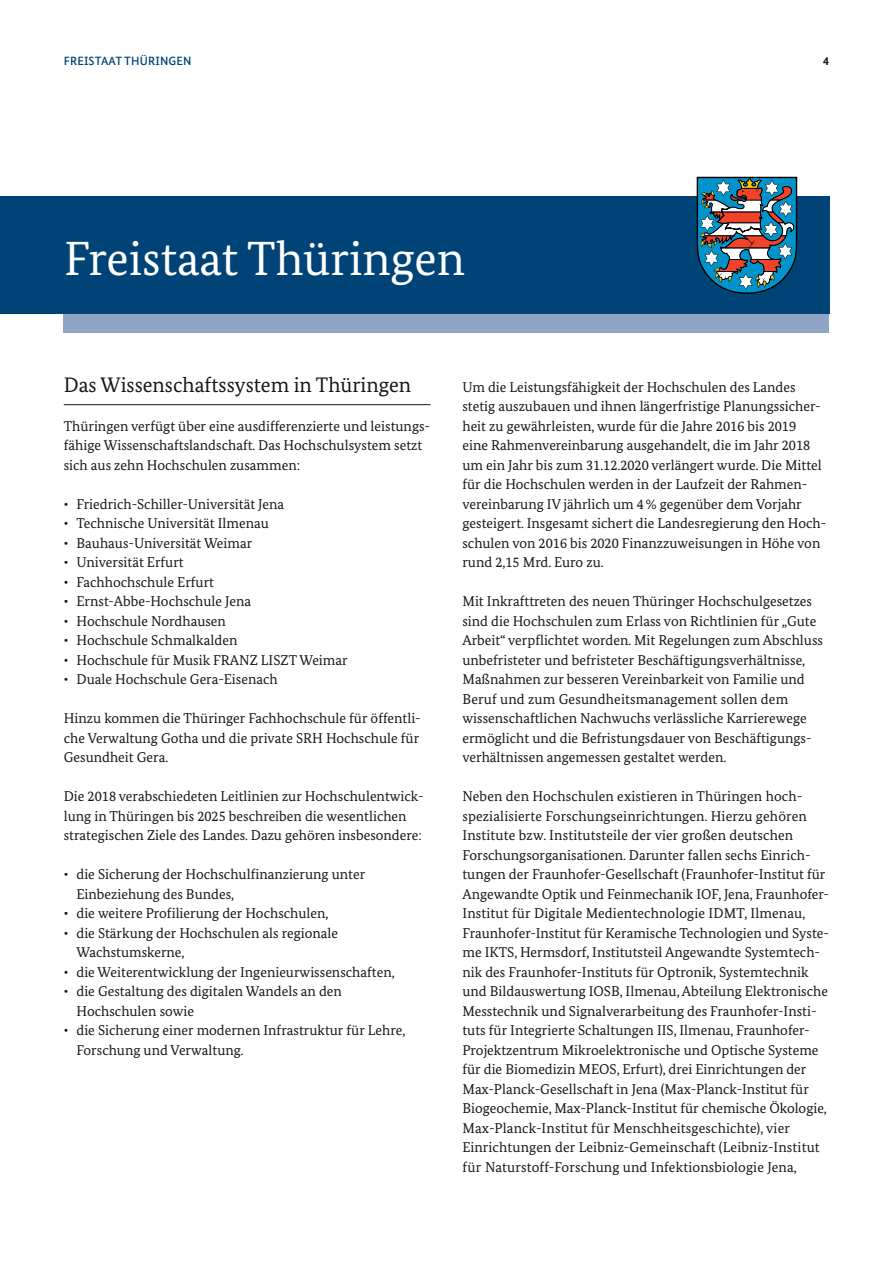
<style>
.page{position:relative;width:893px;height:1263px;background:#fff}
.page>*{position:absolute;margin:0;border:0;box-sizing:border-box;transform-origin:0 0}
.t1{font:48px "Bundes Serif";color:#fff}
.t2{font:21px "Bundes Serif";color:#181716}
.t3{font:14.25px/19.5px "Bundes Serif";color:#181716}
.t4{font:500 12px "Bundes Sans";letter-spacing:.01em;color:#004376}
.t5{font:700 12px "Bundes Sans";color:#181716}
</style>
<div class="page">
<div style="left:64px;top:314px;width:765px;height:19px;background:#8fa5c6"></div>
<div style="left:0;top:196px;width:829px;height:118px;background:#004376"></div>
<svg style="left:697px;top:177px;width:100px;height:117px;background:#52798c"></svg>
<hr style="left:64px;top:404px;width:367px;height:1px;background:#181716">
<p class="t4" style="left:64px;top:53px;width:129px">FREISTAAT THÜRINGEN</p>
<p class="t5" style="left:823px;top:53px;width:7px">4</p>
<h1 class="t1" style="left:64px;top:229px;width:402px">Freistaat Thüringen</h1>
<h2 class="t2" style="left:64px;top:371px;width:349px">Das Wissenschaftssystem in Thüringen</h2>
<p class="t3" style="left:64px;top:416px;width:368px">Thüringen verfügt über eine ausdifferenzierte und leistungs&shy;fähige Wissenschaftslandschaft. Das Hochschulsystem setzt sich aus zehn Hochschulen zusammen:</p>
<p class="t3" style="left:64px;top:494px;width:285px">∙ Friedrich-Schiller-Universität Jena<br>∙ Technische Universität Ilmenau<br>∙ Bauhaus-Universität Weimar<br>∙ Universität Erfurt<br>∙ Fachhochschule Erfurt<br>∙ Ernst-Abbe-Hochschule Jena<br>∙ Hochschule Nordhausen<br>∙ Hochschule Schmalkalden<br>∙ Hochschule für Musik FRANZ LISZT Weimar ∙ Duale Hochschule Gera-Eisenach</p>
<p class="t3" style="left:64px;top:708px;width:359px;text-align:justify">Hinzu kommen die Thüringer Fachhochschule für öffentli&shy;che Verwaltung Gotha und die private SRH Hochschule für Gesundheit Gera.</p>
<p class="t3" style="left:64px;top:786px;width:361px">Die 2018 verabschiedeten Leitlinien zur Hochschulentwick&shy;lung in Thüringen bis 2025 beschreiben die wesentlichen strategischen Ziele des Landes. Dazu gehören insbesondere:</p>
<p class="t3" style="left:64px;top:864px;width:303px">∙ die Sicherung der Hochschulfinanzierung unter</p>
<p class="t3" style="left:77px;top:884px;width:159px">Einbeziehung des Bundes,</p>
<p class="t3" style="left:64px;top:903px;width:266px">∙ die weitere Profilierung der Hochschulen,</p>
<p class="t3" style="left:64px;top:923px;width:276px">∙ die Stärkung der Hochschulen als regionale</p>
<p class="t3" style="left:77px;top:942px;width:110px">Wachstumskerne,</p>
<p class="t3" style="left:64px;top:962px;width:332px">∙ die Weiterentwicklung der Ingenieurwissenschaften,</p>
<p class="t3" style="left:64px;top:981px;width:280px">∙ die Gestaltung des digitalen Wandels an den</p>
<p class="t3" style="left:77px;top:1001px;width:119px">Hochschulen sowie</p>
<p class="t3" style="left:64px;top:1020px;width:343px">∙ die Sicherung einer modernen Infrastruktur für Lehre,</p>
<p class="t3" style="left:77px;top:1040px;width:169px">Forschung und Verwaltung.</p>
<p class="t3" style="left:462px;top:377px;width:365px">Um die Leistungsfähigkeit der Hochschulen des Landes stetig auszubauen und ihnen längerfristige Planungssicher&shy;heit zu gewährleisten, wurde für die Jahre 2016 bis 2019<br>eine Rahmenvereinbarung ausgehandelt, die im Jahr 2018 um ein Jahr bis zum 31.12.2020 verlängert wurde. Die Mittel für die Hochschulen werden in der Laufzeit der Rahmen&shy;vereinbarung IV jährlich um 4% gegenüber dem Vorjahr gesteigert. Insgesamt sichert die Landesregierung den Hoch&shy;schulen von 2016 bis 2020 Finanzzuweisungen in Höhe von rund 2,15 Mrd. Euro zu.</p>
<p class="t3" style="left:462px;top:591px;width:362px">Mit Inkrafttreten des neuen Thüringer Hochschulgesetzes sind die Hochschulen zum Erlass von Richtlinien für „Gute Arbeit“ verpflichtet worden. Mit Regelungen zum Abschluss unbefristeter und befristeter Beschäftigungsverhältnisse, Maßnahmen zur besseren Vereinbarkeit von Familie und Beruf und zum Gesundheitsmanagement sollen dem wissenschaftlichen Nachwuchs verlässliche Karrierewege ermöglicht und die Befristungsdauer von Beschäftigungs&shy;verhältnissen angemessen gestaltet werden.</p>
<p class="t3" style="left:462px;top:786px;width:368px">Neben den Hochschulen existieren in Thüringen hoch&shy;spezialisierte Forschungseinrichtungen. Hierzu gehören Institute bzw. Institutsteile der vier großen deutschen Forschungsorganisationen. Darunter fallen sechs Einrich&shy;tungen der Fraunhofer-Gesellschaft (Fraunhofer-Institut für Angewandte Optik und Feinmechanik IOF, Jena, Fraunhofer-Institut für Digitale Medientechnologie IDMT, Ilmenau, Fraunhofer-Institut für Keramische Technologien und Syste&shy;me IKTS, Hermsdorf, Institutsteil Angewandte Systemtech&shy;nik des Fraunhofer-Instituts für Optronik, Systemtechnik und Bildauswertung IOSB, Ilmenau, Abteilung Elektronische Messtechnik und Signalverarbeitung des Fraunhofer-Insti&shy;tuts für Integrierte Schaltungen IIS, Ilmenau, Fraunhofer-Projektzentrum Mikroelektronische und Optische Systeme für die Biomedizin MEOS, Erfurt), drei Einrichtungen der Max-Planck-Gesellschaft in Jena (Max-Planck-Institut für Biogeochemie, Max-Planck-Institut für chemische Ökologie, Max-Planck-Institut für Menschheitsgeschichte), vier Einrichtungen der Leibniz-Gemeinschaft (Leibniz-Institut für Naturstoff-Forschung und Infektionsbiologie Jena,</p>
</div>
